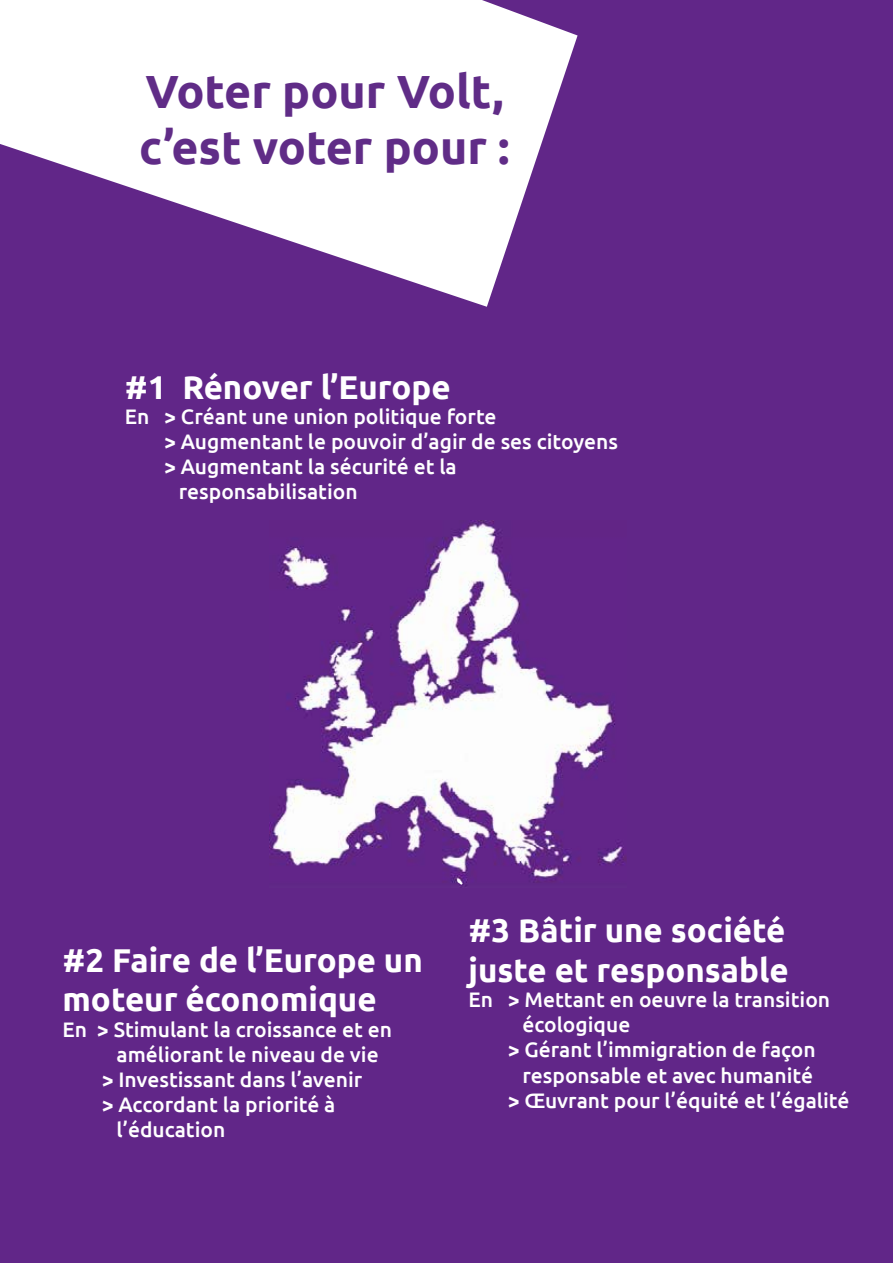
<style>
.page{position:relative;width:893px;height:1263px;background:#612688}
.page>*{position:absolute;margin:0;border:0;box-sizing:border-box;transform-origin:0 0}
.t1{font:700 46.5px/55.8px "Ubuntu";color:#602c87}
.t2{font:700 33px/39.6px "Ubuntu";color:#fff}
.t3{font:500 21px "Ubuntu";color:#fff}
</style>
<div class="page">
<svg style="left:0;top:0;width:578px;height:307px;fill:#fff"></svg>
<img style="left:270px;top:520px;width:356px;height:367px">
<svg style="left:457px;top:879px;width:6px;height:6px"></svg>
<h1 class="t1" style="left:139px;top:63px;width:372px">Voter pour Volt, c’est voter pour :</h1>
<h2 class="t2" style="left:125px;top:367px;width:327px">#1 Rénover l’Europe</h2>
<p class="t3" style="left:125px;top:403px;width:373px">En &gt; Créant une union politique forte</p>
<p class="t3" style="left:164px;top:428px;width:456px">&gt; Augmentant le pouvoir d’agir de ses citoyens</p>
<p class="t3" style="left:164px;top:453px;width:294px">&gt; Augmentant la sécurité et la</p>
<p class="t3" style="left:179px;top:479px;width:180px">responsabilisation</p>
<h2 class="t2" style="left:63px;top:940px;width:362px">#2 Faire de l’Europe un moteur économique</h2>
<p class="t3" style="left:63px;top:1016px;width:331px">En &gt; Stimulant la croissance et en</p>
<p class="t3" style="left:117px;top:1041px;width:264px">améliorant le niveau de vie</p>
<p class="t3" style="left:102px;top:1066px;width:262px">&gt; Investissant dans l’avenir</p>
<p class="t3" style="left:102px;top:1091px;width:235px">&gt; Accordant la priorité à</p>
<p class="t3" style="left:117px;top:1116px;width:110px">l’éducation</p>
<h2 class="t2" style="left:468px;top:910px;width:322px">#3 Bâtir une société juste et responsable</h2>
<p class="t3" style="left:468px;top:986px;width:363px">En &gt; Mettant en oeuvre la transition</p>
<p class="t3" style="left:522px;top:1011px;width:109px">écologique</p>
<p class="t3" style="left:508px;top:1037px;width:310px">&gt; Gérant l’immigration de façon</p>
<p class="t3" style="left:522px;top:1062px;width:292px">responsable et avec humanité</p>
<p class="t3" style="left:508px;top:1087px;width:343px">&gt; Œuvrant pour l’équité et l’égalité</p>
</div>
